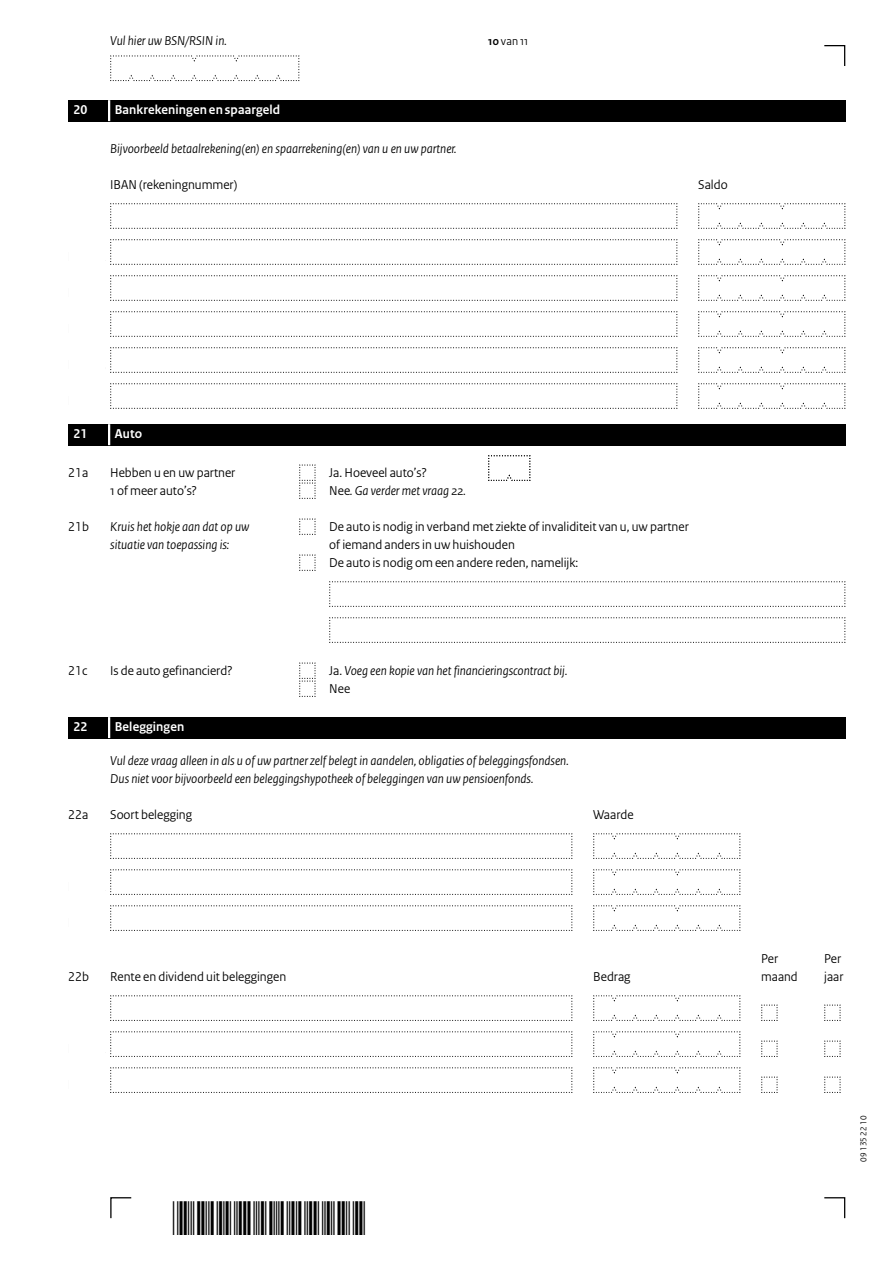
<style>
.page{position:relative;width:893px;height:1263px;background:#fff}
.page>*{position:absolute;margin:0;border:0;box-sizing:border-box;transform-origin:0 0}
.Vraag{font:italic 13.5px/18px "Rijksoverheid Sans Heading";color:#000}
.Vraag_geen_inspring{font:13.5px/18px "Rijksoverheid Sans Heading";color:#000}
.Vraag_Nummer{font:13.5px/18px "Rijksoverheid Sans Heading";color:#000}
.Vraag_Nummer-2{font:italic 13.5px/18px "Rijksoverheid Sans Heading";color:#000}
.Vraag_geen_inspring-2{font:italic 13.5px "Rijksoverheid Sans Heading";color:#000}
.KOP_D_Nummer{font:700 13.5px "Rijksoverheid Sans Heading";letter-spacing:.01em;color:#fff}
.Vraag_Nummer_12{font:13.5px "Rijksoverheid Sans Heading";color:#000}
.KOP_B_Nummer{font:700 13.5px "Rijksoverheid Sans Heading";letter-spacing:.01em;color:#fff}
.t1{font:12px "Rijksoverheid Sans Heading";color:#000}
.t2{font:9px "Rijksoverheid Sans Heading";color:#000}
.s1{font-weight:700}
.s2{font-style:normal}
</style>
<div class="page">
<svg style="left:824px;top:1197px;width:22px;height:22px"></svg>
<svg style="left:110px;top:1197px;width:22px;height:22px"></svg>
<svg style="left:824px;top:45px;width:22px;height:21px"></svg>
<svg style="left:110px;top:203px;width:568px;height:26px"></svg>
<svg style="left:110px;top:239px;width:568px;height:26px"></svg>
<svg style="left:110px;top:275px;width:568px;height:26px"></svg>
<svg style="left:110px;top:311px;width:568px;height:26px"></svg>
<svg style="left:110px;top:347px;width:568px;height:26px"></svg>
<svg style="left:110px;top:383px;width:568px;height:26px"></svg>
<svg style="left:698px;top:203px;width:148px;height:26px"></svg>
<svg style="left:698px;top:239px;width:148px;height:26px"></svg>
<svg style="left:698px;top:275px;width:148px;height:26px"></svg>
<svg style="left:698px;top:311px;width:148px;height:26px"></svg>
<svg style="left:698px;top:347px;width:148px;height:26px"></svg>
<svg style="left:698px;top:383px;width:148px;height:26px"></svg>
<svg style="left:110px;top:833px;width:463px;height:26px"></svg>
<svg style="left:110px;top:995px;width:463px;height:26px"></svg>
<svg style="left:110px;top:869px;width:463px;height:26px"></svg>
<svg style="left:110px;top:905px;width:463px;height:26px"></svg>
<svg style="left:110px;top:1031px;width:463px;height:26px"></svg>
<svg style="left:110px;top:1067px;width:463px;height:26px"></svg>
<svg style="left:593px;top:833px;width:148px;height:26px"></svg>
<svg style="left:593px;top:995px;width:148px;height:26px"></svg>
<svg style="left:593px;top:869px;width:148px;height:26px"></svg>
<svg style="left:593px;top:905px;width:148px;height:26px"></svg>
<svg style="left:593px;top:1031px;width:148px;height:26px"></svg>
<svg style="left:593px;top:1067px;width:148px;height:26px"></svg>
<svg style="left:761px;top:1004px;width:17px;height:17px"></svg>
<svg style="left:761px;top:1040px;width:17px;height:17px"></svg>
<svg style="left:761px;top:1076px;width:17px;height:17px"></svg>
<svg style="left:824px;top:1004px;width:17px;height:17px"></svg>
<svg style="left:824px;top:1040px;width:17px;height:17px"></svg>
<svg style="left:824px;top:1076px;width:17px;height:17px"></svg>
<svg style="left:329px;top:581px;width:517px;height:26px"></svg>
<svg style="left:329px;top:617px;width:517px;height:26px"></svg>
<svg style="left:299px;top:518px;width:17px;height:17px"></svg>
<svg style="left:299px;top:554px;width:17px;height:17px"></svg>
<svg style="left:299px;top:662px;width:17px;height:35px"></svg>
<svg style="left:299px;top:464px;width:17px;height:35px"></svg>
<svg style="left:488px;top:455px;width:43px;height:26px"></svg>
<svg style="left:110px;top:55px;width:190px;height:26px"></svg>
<div style="left:68px;top:100px;width:777px;height:21px;background:#000"></div>
<hr style="left:108px;top:100px;width:2px;height:21px;background:#fff">
<div style="left:68px;top:717px;width:777px;height:21px;background:#000"></div>
<hr style="left:108px;top:717px;width:2px;height:21px;background:#fff">
<div style="left:68px;top:424px;width:777px;height:21px;background:#000"></div>
<hr style="left:108px;top:424px;width:2px;height:21px;background:#fff">
<p class="Vraag_geen_inspring-2" style="left:110px;top:33px;width:118px">Vul hier uw BSN/RSIN in.</p>
<p class="t1" style="left:488px;top:34px;width:41px"><span class="s1">10</span> van 11</p>
<h2 class="KOP_D_Nummer" style="left:74px;top:102px;width:15px">20</h2>
<h2 class="KOP_D_Nummer" style="left:115px;top:102px;width:167px">Bankrekeningen en spaargeld</h2>
<p class="Vraag" style="left:110px;top:140px;width:348px">Bijvoorbeeld betaalrekening(en) en spaarrekening(en) van u en uw partner.</p>
<p class="Vraag_geen_inspring" style="left:110px;top:176px;width:129px">IBAN (rekeningnummer)</p>
<p class="Vraag_geen_inspring" style="left:698px;top:176px;width:31px">Saldo</p>
<h2 class="KOP_D_Nummer" style="left:74px;top:426px;width:15px">21</h2>
<h2 class="KOP_D_Nummer" style="left:115px;top:426px;width:29px">Auto</h2>
<p class="Vraag_Nummer" style="left:68px;top:464px;width:22px">21a</p>
<p class="Vraag_Nummer" style="left:110px;top:464px;width:127px">Hebben u en uw partner<br>1 of meer auto’s?</p>
<p class="Vraag_Nummer" style="left:68px;top:518px;width:22px">21b</p>
<p class="Vraag_Nummer-2" style="left:110px;top:518px;width:141px">Kruis het hokje aan dat op uw situatie van toepassing is:</p>
<p class="Vraag_Nummer" style="left:68px;top:662px;width:21px">21c</p>
<p class="Vraag_Nummer" style="left:110px;top:662px;width:124px">Is de auto gefinancierd?</p>
<p class="Vraag_Nummer" style="left:329px;top:464px;width:99px">Ja. Hoeveel auto’s?</p>
<p class="Vraag_Nummer-2" style="left:329px;top:482px;width:138px"><span class="s2">Nee</span>. Ga verder met vraag 22.</p>
<p class="Vraag_geen_inspring" style="left:329px;top:518px;width:361px">De auto is nodig in verband met ziekte of invaliditeit van u, uw partner of iemand anders in uw huishouden</p>
<p class="Vraag_geen_inspring" style="left:329px;top:554px;width:251px">De auto is nodig om een andere reden, namelijk:</p>
<p class="Vraag_geen_inspring-2" style="left:329px;top:663px;width:240px"><span class="s2">Ja.</span> Voeg een kopie van het financieringscontract bij.</p>
<p class="Vraag_geen_inspring" style="left:329px;top:680px;width:22px">Nee</p>
<h2 class="KOP_B_Nummer" style="left:74px;top:719px;width:15px">22</h2>
<h2 class="KOP_B_Nummer" style="left:115px;top:719px;width:71px">Beleggingen</h2>
<p class="Vraag" style="left:110px;top:752px;width:460px">Vul deze vraag alleen in als u of uw partner zelf belegt in aandelen, obligaties of beleggingsfondsen.<br>Dus niet voor bijvoorbeeld een beleggingshypotheek of beleggingen van uw pensioenfonds.</p>
<p class="Vraag_Nummer" style="left:68px;top:806px;width:22px">22a</p>
<p class="Vraag_Nummer" style="left:110px;top:806px;width:83px">Soort belegging</p>
<p class="Vraag_Nummer" style="left:593px;top:806px;width:42px">Waarde</p>
<p class="Vraag_Nummer_12" style="left:68px;top:969px;width:22px">22b</p>
<p class="Vraag_Nummer_12" style="left:110px;top:969px;width:177px">Rente en dividend uit beleggingen</p>
<p class="Vraag_Nummer" style="left:593px;top:968px;width:39px">Bedrag</p>
<p class="Vraag_geen_inspring" style="left:761px;top:950px;width:38px">Per maand</p>
<p class="Vraag_geen_inspring" style="left:824px;top:950px;width:21px">Per jaar</p>
<p class="t2" style="left:858px;top:1161px;width:47px;rotate:-90deg">09 135 22 10</p>
</div>
